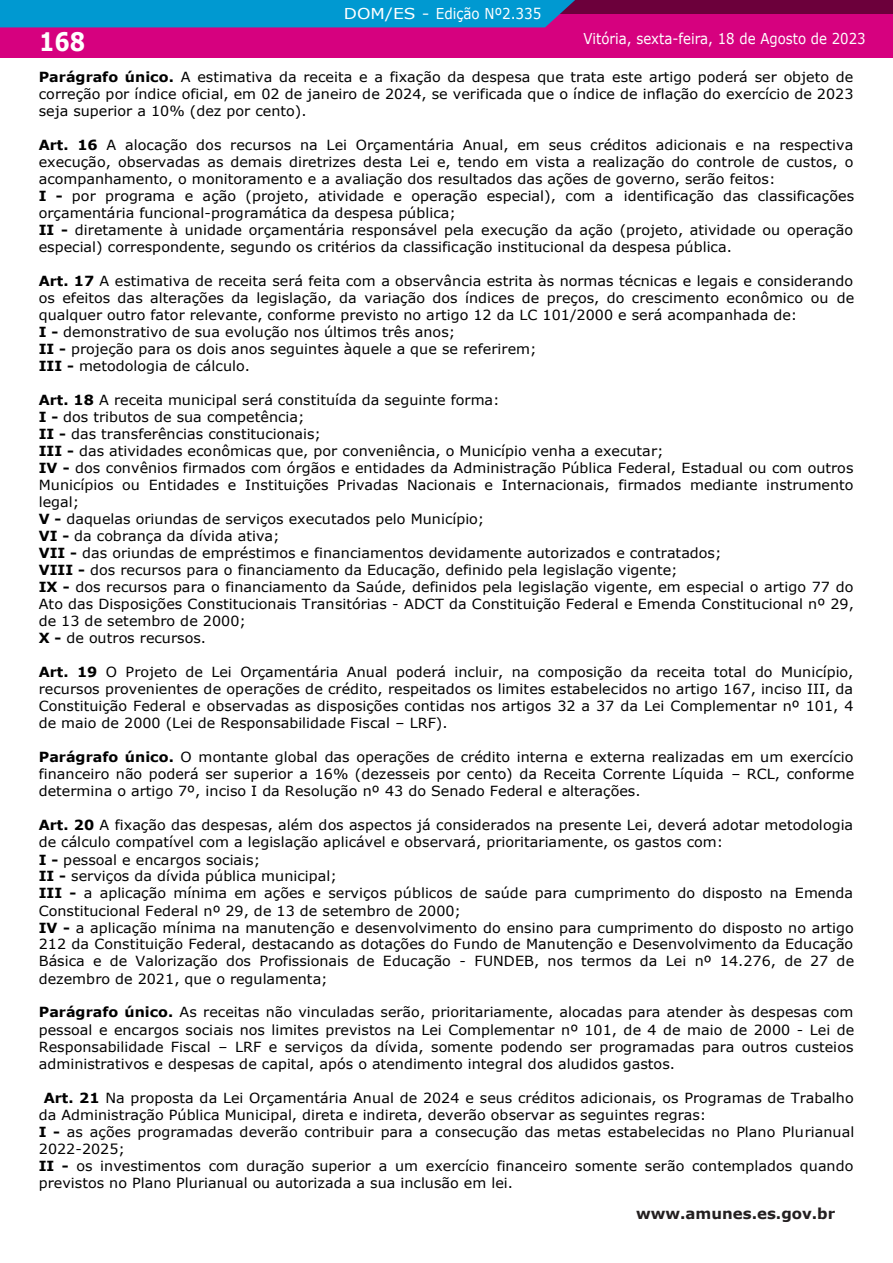
<style>
.page{position:relative;width:893px;height:1263px;background:#fff}
.page>*{position:absolute;margin:0;border:0;box-sizing:border-box;transform-origin:0 0}
.t1{font:700 25.5px "Verdana";color:#fff;scale:.85 1}
.t2{font:15px "Verdana";color:#fff;scale:.89 1}
.t3{font:15px "Verdana";color:#fff;scale:1.14 1}
.t4{font:700 15px "Verdana";color:#231f20}
.t5{font:13.95px/17px "Verdana";color:#000}
.s1{font-weight:700}
</style>
<div class="page">
<div style="left:0;top:0;width:893px;height:57px;background:#d6017f"></div>
<div style="left:0;top:0;width:893px;height:14px;background:#6c003b"></div>
<div style="left:0;top:0;width:575px;height:27px;background:#0099d1"></div>
<h1 class="t1" style="left:39px;top:30px;width:56px">168</h1>
<p class="t3" style="left:344px;top:7px;width:175px">DOM/ES - Edição Nº2.335</p>
<p class="t2" style="left:583px;top:32px;width:319px">Vitória, sexta-feira, 18 de Agosto de 2023</p>
<p class="t5" style="left:39px;top:68px;width:816px;text-align:justify"><span class="s1">Parágrafo único.</span> A estimativa da receita e a fixação da despesa que trata este artigo poderá ser objeto de correção por índice oficial, em 02 de janeiro de 2024, se verificada que o índice de inflação do exercício de 2023 seja superior a 10% (dez por cento).</p>
<p class="t5" style="left:39px;top:136px;width:817px"><span class="s1">Art. 16</span> A alocação dos recursos na Lei Orçamentária Anual, em seus créditos adicionais e na respectiva execução, observadas as demais diretrizes desta Lei e, tendo em vista a realização do controle de custos, o acompanhamento, o monitoramento e a avaliação dos resultados das ações de governo, serão feitos:<br><span class="s1">I -</span> por programa e ação (projeto, atividade e operação especial), com a identificação das classificações orçamentária funcional-programática da despesa pública;<br><span class="s1">II -</span> diretamente à unidade orçamentária responsável pela execução da ação (projeto, atividade ou operação especial) correspondente, segundo os critérios da classificação institucional da despesa pública.</p>
<p class="t5" style="left:39px;top:272px;width:817px"><span class="s1">Art. 17</span> A estimativa de receita será feita com a observância estrita às normas técnicas e legais e considerando os efeitos das alterações da legislação, da variação dos índices de preços, do crescimento econômico ou de qualquer outro fator relevante, conforme previsto no artigo 12 da LC 101/2000 e será acompanhada de:<br><span class="s1">I -</span> demonstrativo de sua evolução nos últimos três anos;<br><span class="s1">II -</span> projeção para os dois anos seguintes àquele a que se referirem;<br><span class="s1">III -</span> metodologia de cálculo.</p>
<p class="t5" style="left:39px;top:392px;width:817px"><span class="s1">Art. 18</span> A receita municipal será constituída da seguinte forma:<br><span class="s1">I -</span> dos tributos de sua competência;<br><span class="s1">II -</span> das transferências constitucionais;<br><span class="s1">III -</span> das atividades econômicas que, por conveniência, o Município venha a executar;<br><span class="s1">IV -</span> dos convênios firmados com órgãos e entidades da Administração Pública Federal, Estadual ou com outros Municípios ou Entidades e Instituições Privadas Nacionais e Internacionais, firmados mediante instrumento legal;<br><span class="s1">V -</span> daquelas oriundas de serviços executados pelo Município;<br><span class="s1">VI -</span> da cobrança da dívida ativa;<br><span class="s1">VII -</span> das oriundas de empréstimos e financiamentos devidamente autorizados e contratados;<br><span class="s1">VIII -</span> dos recursos para o financiamento da Educação, definido pela legislação vigente;<br><span class="s1">IX -</span> dos recursos para o financiamento da Saúde, definidos pela legislação vigente, em especial o artigo 77 do Ato das Disposições Constitucionais Transitórias - ADCT da Constituição Federal e Emenda Constitucional nº 29, de 13 de setembro de 2000;<br><span class="s1">X -</span> de outros recursos.</p>
<p class="t5" style="left:39px;top:664px;width:816px;text-align:justify"><span class="s1">Art. 19</span> O Projeto de Lei Orçamentária Anual poderá incluir, na composição da receita total do Município, recursos provenientes de operações de crédito, respeitados os limites estabelecidos no artigo 167, inciso III, da Constituição Federal e observadas as disposições contidas nos artigos 32 a 37 da Lei Complementar nº 101, 4 de maio de 2000 (Lei de Responsabilidade Fiscal – LRF).</p>
<p class="t5" style="left:39px;top:749px;width:817px;text-align:justify"><span class="s1">Parágrafo único.</span> O montante global das operações de crédito interna e externa realizadas em um exercício financeiro não poderá ser superior a 16% (dezesseis por cento) da Receita Corrente Líquida – RCL, conforme determina o artigo 7º, inciso I da Resolução nº 43 do Senado Federal e alterações.</p>
<p class="t5" style="left:39px;top:817px;width:817px"><span class="s1">Art. 20</span> A fixação das despesas, além dos aspectos já considerados na presente Lei, deverá adotar metodologia de cálculo compatível com a legislação aplicável e observará, prioritariamente, os gastos com:<br><span class="s1">I -</span> pessoal e encargos sociais;<br><span class="s1">II -</span> serviços da dívida pública municipal;<br><span class="s1">III -</span> a aplicação mínima em ações e serviços públicos de saúde para cumprimento do disposto na Emenda Constitucional Federal nº 29, de 13 de setembro de 2000;<br><span class="s1">IV -</span> a aplicação mínima na manutenção e desenvolvimento do ensino para cumprimento do disposto no artigo 212 da Constituição Federal, destacando as dotações do Fundo de Manutenção e Desenvolvimento da Educação Básica e de Valorização dos Profissionais de Educação - FUNDEB, nos termos da Lei nº 14.276, de 27 de dezembro de 2021, que o regulamenta;</p>
<p class="t5" style="left:39px;top:1004px;width:817px;text-align:justify"><span class="s1">Parágrafo único.</span> As receitas não vinculadas serão, prioritariamente, alocadas para atender às despesas com pessoal e encargos sociais nos limites previstos na Lei Complementar nº 101, de 4 de maio de 2000 - Lei de Responsabilidade Fiscal – LRF e serviços da dívida, somente podendo ser programadas para outros custeios administrativos e despesas de capital, após o atendimento integral dos aludidos gastos.</p>
<p class="t5" style="left:39px;top:1089px;width:817px;text-indent:5px"><span class="s1">Art. 21</span> Na proposta da Lei Orçamentária Anual de 2024 e seus créditos adicionais, os Programas de Trabalho da Administração Pública Municipal, direta e indireta, deverão observar as seguintes regras:<br><span class="s1">I -</span> as ações programadas deverão contribuir para a consecução das metas estabelecidas no Plano Plurianual 2022-2025;<br><span class="s1">II -</span> os investimentos com duração superior a um exercício financeiro somente serão contemplados quando previstos no Plano Plurianual ou autorizada a sua inclusão em lei.</p>
<p class="t4" style="left:636px;top:1208px;width:201px">www.amunes.es.gov.br</p>
</div>
